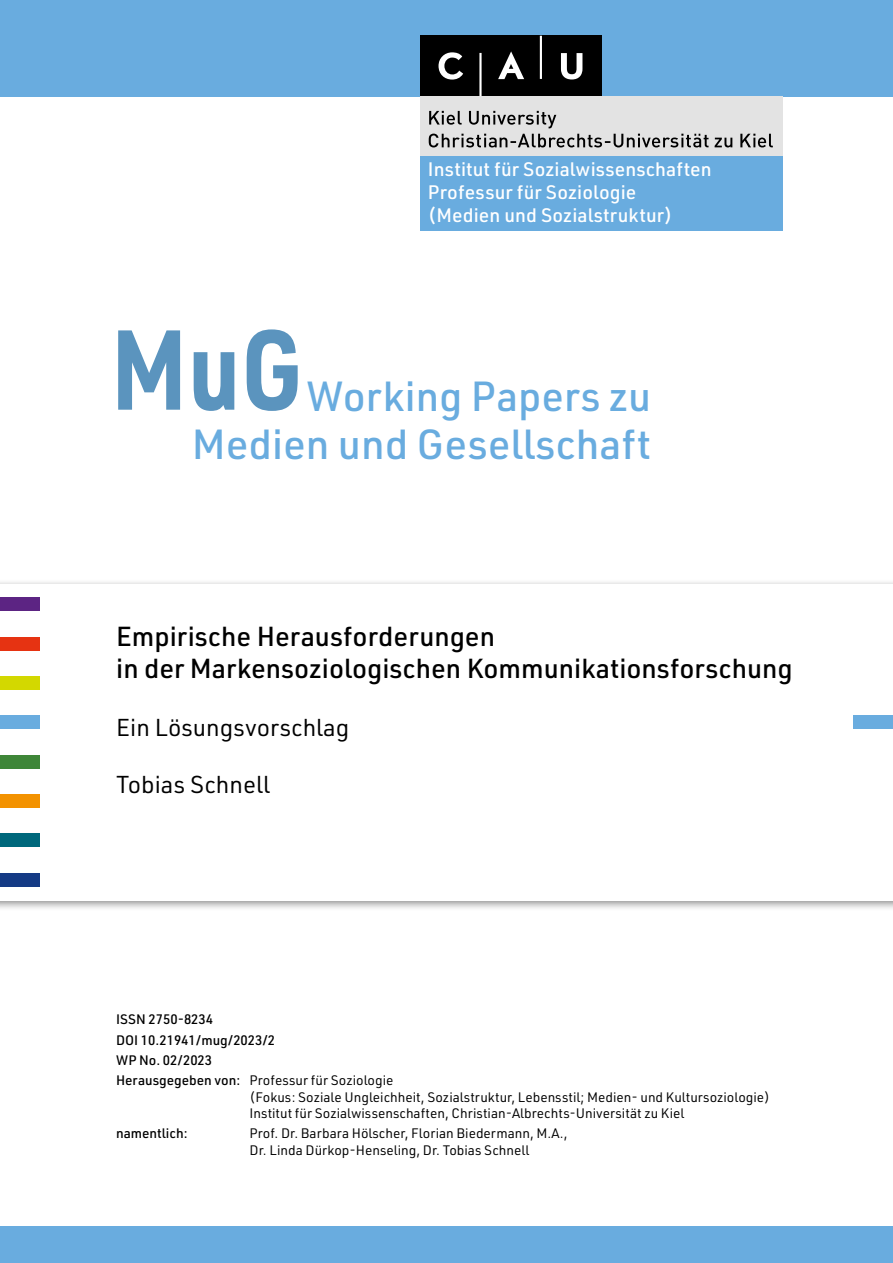
<style>
.page{position:relative;width:893px;height:1263px;background:#fff}
.page>*{position:absolute;margin:0;border:0;box-sizing:border-box;transform-origin:0 0}
.Ü_1_DIN{font:700 111px "URWDIN";color:#5b94be;scale:.85 1}
.Ü_1_DIN-2{font:500 41.25px "URWDIN";color:#69acdf}
.Ü_1_DIN-3{font:500 27px/32.4px "URWDIN";color:#000}
.Ü_1_DIN-4{font:24px "URWDIN";color:#000}
.Aufklappmenue{font:500 19.2px "URWDIN";letter-spacing:.005em;color:#fff}
.Fließtext_DIN_Flatte{font:13.5px/16.2px "URWDIN";color:#000}
.Fließtext_DIN_Flatte-2{font:500 13.5px "URWDIN";color:#000}
.s1{font-weight:500}
</style>
<div class="page">
<div style="left:0;top:1227px;width:893px;height:36px;background:#69acdf"></div>
<div style="left:0;top:0;width:893px;height:96px;background:#69acdf"></div>
<div style="left:420px;top:36px;width:181px;height:60px;background:#000"></div>
<svg style="left:438px;top:52px;width:25px;height:28px"></svg>
<svg style="left:498px;top:51px;width:26px;height:28px"></svg>
<svg style="left:561px;top:53px;width:21px;height:26px"></svg>
<hr style="left:479px;top:53px;width:3px;height:43px;background:#fff">
<hr style="left:540px;top:36px;width:2px;height:43px;background:#fff">
<div style="left:420px;top:96px;width:362px;height:60px;background:#e3e3e3"></div>
<svg style="left:429px;top:111px;width:127px;height:17px"></svg>
<svg style="left:429px;top:134px;width:344px;height:13px"></svg>
<div style="left:420px;top:156px;width:362px;height:75px;background:#69acdf"></div>
<div style="left:0;top:578px;width:893px;height:333px;background:#000;opacity:.47"></div>
<div style="left:0;top:584px;width:893px;height:316px;background:#fff"></div>
<div style="left:0;top:598px;width:40px;height:13px;background:#5c2483"></div>
<div style="left:0;top:637px;width:40px;height:13px;background:#e63312"></div>
<div style="left:0;top:676px;width:40px;height:13px;background:#d3d800"></div>
<div style="left:0;top:716px;width:40px;height:13px;background:#69acdf"></div>
<div style="left:0;top:755px;width:40px;height:13px;background:#3e8638"></div>
<div style="left:0;top:794px;width:40px;height:14px;background:#f39200"></div>
<div style="left:0;top:834px;width:40px;height:13px;background:#00687c"></div>
<div style="left:0;top:873px;width:40px;height:13px;background:#143a84"></div>
<div style="left:853px;top:716px;width:40px;height:13px;background:#69acdf"></div>
<p class="Aufklappmenue" style="left:428px;top:156px;width:285px">Institut für Sozialwissenschaften</p>
<p class="Aufklappmenue" style="left:428px;top:179px;width:210px">Professur für Soziologie</p>
<p class="Aufklappmenue" style="left:428px;top:202px;width:246px">(Medien und Sozialstruktur)</p>
<p class="Ü_1_DIN" style="left:111px;top:294px;width:227px">MuG</p>
<p class="Ü_1_DIN-2" style="left:307px;top:369px;width:346px">Working Papers zu</p>
<p class="Ü_1_DIN-2" style="left:192px;top:417px;width:461px">Medien und Gesellschaft</p>
<p class="Ü_1_DIN-3" style="left:116px;top:619px;width:678px">Empirische Herausforderungen<br>in der Markensoziologischen Kommunikationsforschung</p>
<p class="Ü_1_DIN-4" style="left:116px;top:711px;width:235px">Ein Lösungsvorschlag</p>
<p class="Ü_1_DIN-4" style="left:116px;top:769px;width:155px">Tobias Schnell</p>
<p class="Fließtext_DIN_Flatte-2" style="left:116px;top:1010px;width:99px">ISSN 2750-8234</p>
<p class="Fließtext_DIN_Flatte-2" style="left:116px;top:1031px;width:161px">DOI 10.21941/mug/2023/2</p>
<p class="Fließtext_DIN_Flatte-2" style="left:116px;top:1051px;width:98px">WP No. 02/2023</p>
<p class="Fließtext_DIN_Flatte" style="left:250px;top:1072px;width:522px;text-indent:-133px"><span class="s1">Herausgegeben von:</span> Professur für Soziologie<br>(Fokus: Soziale Ungleichheit, Sozialstruktur, Lebensstil; Medien- und Kultursoziologie)<br>Institut für Sozialwissenschaften, Christian-Albrechts-Universität zu Kiel</p>
<p class="Fließtext_DIN_Flatte-2" style="left:116px;top:1124px;width:73px">namentlich:</p>
<p class="Fließtext_DIN_Flatte" style="left:250px;top:1125px;width:320px">Prof. Dr. Barbara Hölscher, Florian Biedermann, M.A.,<br>Dr. Linda Dürkop-Henseling, Dr. Tobias Schnell</p>
</div>
